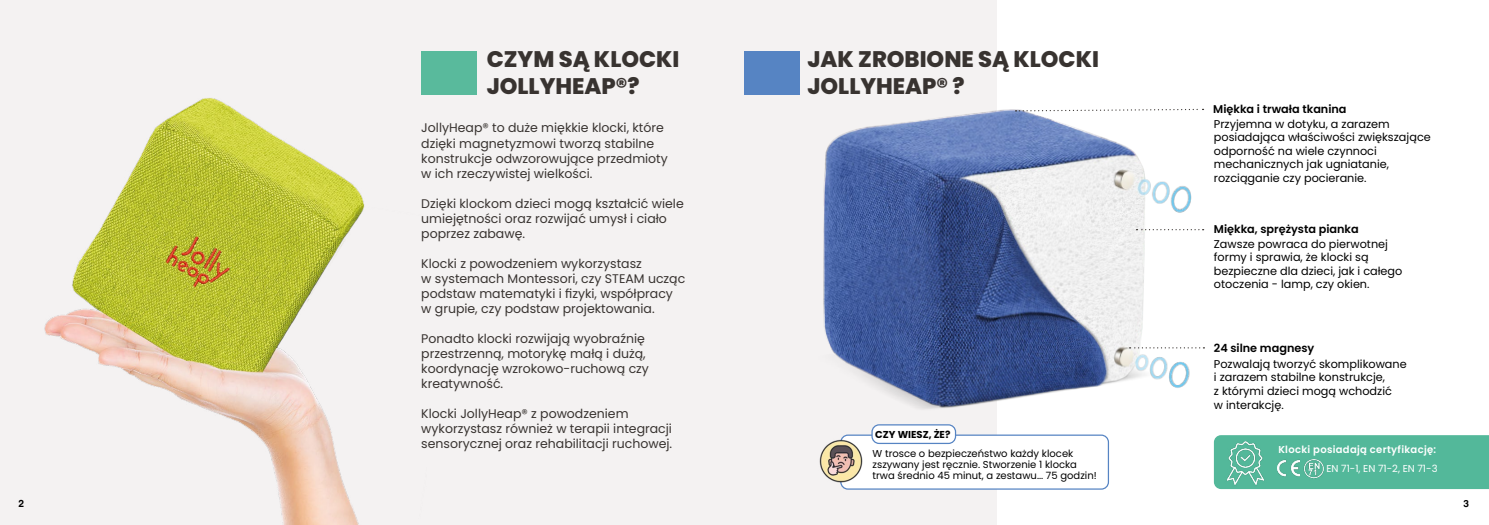
<style>
.page{position:relative;width:1489px;height:525px;background:#fff}
.page>*{position:absolute;margin:0;border:0;box-sizing:border-box;transform-origin:0 0}
.t1{font:800 22.5px/27px "Poppins";color:#383330}
.t2{font:12.5px/15px "Poppins";color:#383330}
.t3{font:11.25px/13.5px "Poppins";color:#000}
.t4{font:600 11.25px "Poppins";color:#000}
.t5{font:10px/11.2px "Poppins";color:#000}
.t6{font:600 10px "Poppins";letter-spacing:.03em;color:#fff}
.t7{font:10px "Poppins";color:#fff}
.t8{font:700 10px "Poppins";color:#000}
.t9{font:700 10px "Helvetica";color:#000}
</style>
<div class="page">
<div style="left:0;top:0;width:995px;height:524px;background:#f4f2f2"></div>
<img style="left:823px;top:103px;width:374px;height:369px">
<img style="left:44px;top:51px;width:382px;height:473px">
<svg style="left:1129px;top:347px;width:75px;height:1px"></svg>
<svg style="left:1015px;top:108px;width:188px;height:4px"></svg>
<svg style="left:1136px;top:229px;width:67px;height:1px"></svg>
<div style="left:1213px;top:435px;width:275px;height:54px;background:#53b89a"></div>
<div style="left:840px;top:435px;width:268px;height:54px;background:#fff;border-radius:7px"></div>
<div style="left:840px;top:434px;width:268px;height:55px;border:1px solid #5684c3;border-radius:7px"></div>
<div style="left:872px;top:424px;width:83px;height:19px;background:#fff;border-radius:7px"></div>
<div style="left:871px;top:424px;width:85px;height:20px;border:1px solid #5684c3;border-radius:7px"></div>
<img style="left:819px;top:438px;width:44px;height:45px">
<img style="left:1277px;top:457px;width:22px;height:22px">
<img style="left:1220px;top:436px;width:50px;height:50px">
<img style="left:1301px;top:456px;width:24px;height:24px">
<div style="left:744px;top:52px;width:55px;height:43px;background:#5684c3"></div>
<div style="left:421px;top:52px;width:55px;height:43px;background:#59ba9c"></div>
<h1 class="t1" style="left:486px;top:46px;width:194px">CZYM SĄ KLOCKI<br>JOLLYHEAP®?</h1>
<h1 class="t1" style="left:807px;top:46px;width:293px">JAK ZROBIONE SĄ KLOCKI<br>JOLLYHEAP® ?</h1>
<p class="t2" style="left:421px;top:121px;width:248px">JollyHeap® to duże miękkie klocki, które dzięki magnetyzmowi tworzą stabilne konstrukcje odwzorowujące przedmioty w ich rzeczywistej wielkości.</p>
<p class="t2" style="left:421px;top:196px;width:264px">Dzięki klockom dzieci mogą kształcić wiele umiejętności oraz rozwijać umysł i ciało poprzez zabawę.</p>
<p class="t2" style="left:421px;top:256px;width:265px">Klocki z powodzeniem wykorzystasz<br>w systemach Montessori, czy STEAM ucząc podstaw matematyki i fizyki, współpracy w grupie, czy podstaw projektowania.</p>
<p class="t2" style="left:421px;top:331px;width:229px">Ponadto klocki rozwijają wyobraźnię przestrzenną, motorykę małą i dużą, koordynację wzrokowo-ruchową czy kreatywność.</p>
<p class="t2" style="left:421px;top:406px;width:252px">Klocki JollyHeap® z powodzeniem wykorzystasz również w terapii integracji sensorycznej oraz rehabilitacji ruchowej.</p>
<p class="t4" style="left:1213px;top:102px;width:135px">Miękka i trwała tkanina</p>
<p class="t3" style="left:1213px;top:117px;width:218px">Przyjemna w dotyku, a zarazem posiadająca właściwości zwiększające odporność na wiele czynnoci mechanicznych jak ugniatanie, rozciąganie czy pocieranie.</p>
<p class="t4" style="left:1213px;top:222px;width:146px">Miękka, sprężysta pianka</p>
<p class="t3" style="left:1213px;top:237px;width:190px">Zawsze powraca do pierwotnej formy i sprawia, że klocki są bezpieczne dla dzieci, jak i całego otoczenia - lamp, czy okien.</p>
<p class="t4" style="left:1213px;top:342px;width:102px">24 silne magnesy</p>
<p class="t3" style="left:1213px;top:357px;width:194px">Pozwalają tworzyć skomplikowane i zarazem stabilne konstrukcje,<br>z którymi dzieci mogą wchodzić<br>w interakcję.</p>
<p class="t8" style="left:875px;top:428px;width:77px">CZY WIESZ, ŻE?</p>
<p class="t5" style="left:872px;top:447px;width:226px">W trosce o bezpieczeństwo każdy klocek zszywany jest ręcznie. Stworzenie 1 klocka trwa średnio 45 minut, a zestawu... 75 godzin!</p>
<p class="t6" style="left:1278px;top:443px;width:159px">Klocki posiadają certyfikację:</p>
<p class="t7" style="left:1326px;top:462px;width:113px">EN 71-1, EN 71-2, EN 71-3</p>
<p class="t9" style="left:19px;top:497px;width:7px">2</p>
<p class="t9" style="left:1463px;top:497px;width:7px">3</p>
</div>
